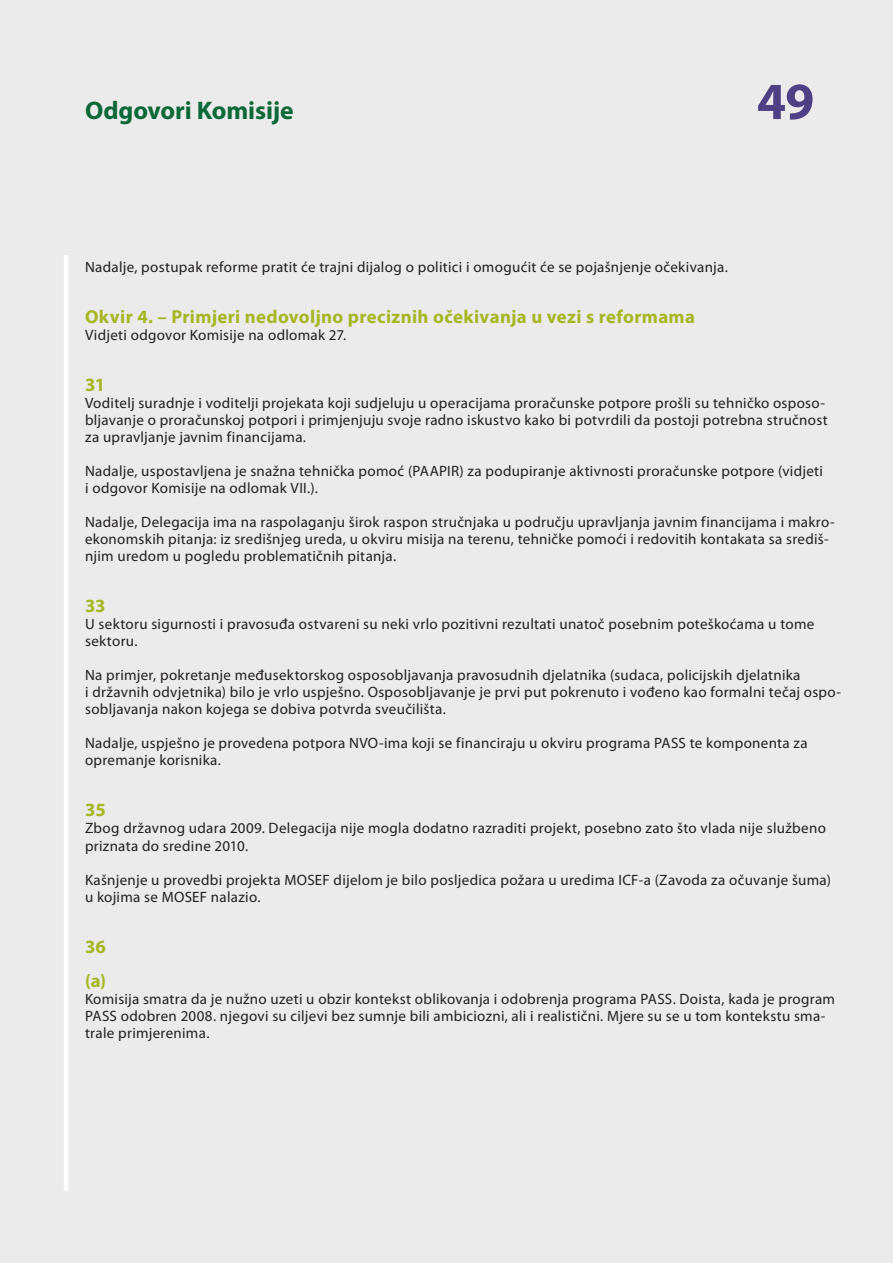
<style>
.page{position:relative;width:893px;height:1263px;background:#ebebeb}
.page>*{position:absolute;margin:0;border:0;box-sizing:border-box;transform-origin:0 0}
.t1{font:700 52.5px "Myriad Pro";color:#4f4085}
.t2{font:700 25.5px "Myriad Pro";letter-spacing:-.005em;color:#0b6938}
.K_03_-_REP_CHIFFRE{font:700 18.75px "Myriad Pro";letter-spacing:.02em;color:#a7b621}
.K_04_-_REP_TEXTE_COU{font:15px/17px "Myriad Pro";letter-spacing:.02em;color:#231f20}
</style>
<div class="page">
<hr style="left:64px;top:255px;width:4px;height:936px;background:#fff">
<h2 class="t2" style="left:85px;top:94px;width:210px">Odgovori Komisije</h2>
<h1 class="t1" style="left:757px;top:67px;width:59px">49</h1>
<p class="K_04_-_REP_TEXTE_COU" style="left:85px;top:259px;width:644px">Nadalje, postupak reforme pratit će trajni dijalog o politici i omogućit će se pojašnjenje očekivanja.</p>
<p class="K_03_-_REP_CHIFFRE" style="left:85px;top:305px;width:611px">Okvir 4. – Primjeri nedovoljno preciznih očekivanja u vezi s reformama</p>
<p class="K_04_-_REP_TEXTE_COU" style="left:85px;top:327px;width:263px">Vidjeti odgovor Komisije na odlomak 27.</p>
<p class="K_03_-_REP_CHIFFRE" style="left:85px;top:373px;width:22px">31</p>
<p class="K_04_-_REP_TEXTE_COU" style="left:85px;top:395px;width:744px">Voditelj suradnje i voditelji projekata koji sudjeluju u operacijama proračunske potpore prošli su tehničko osposo&shy;bljavanje o proračunskoj potpori i primjenjuju svoje radno iskustvo kako bi potvrdili da postoji potrebna stručnost za upravljanje javnim financijama.</p>
<p class="K_04_-_REP_TEXTE_COU" style="left:85px;top:463px;width:739px">Nadalje, uspostavljena je snažna tehnička pomoć (PAAPIR) za podupiranje aktivnosti proračunske potpore (vidjeti i odgovor Komisije na odlomak VII.).</p>
<p class="K_04_-_REP_TEXTE_COU" style="left:85px;top:514px;width:751px">Nadalje, Delegacija ima na raspolaganju širok raspon stručnjaka u području upravljanja javnim financijama i makro&shy;ekonomskih pitanja: iz središnjeg ureda, u okviru misija na terenu, tehničke pomoći i redovitih kontakata sa središ&shy;njim uredom u pogledu problematičnih pitanja.</p>
<p class="K_03_-_REP_CHIFFRE" style="left:85px;top:594px;width:22px">33</p>
<p class="K_04_-_REP_TEXTE_COU" style="left:85px;top:616px;width:731px">U sektoru sigurnosti i pravosuđa ostvareni su neki vrlo pozitivni rezultati unatoč posebnim poteškoćama u tome sektoru.</p>
<p class="K_04_-_REP_TEXTE_COU" style="left:85px;top:667px;width:758px">Na primjer, pokretanje međusektorskog osposobljavanja pravosudnih djelatnika (sudaca, policijskih djelatnika<br>i državnih odvjetnika) bilo je vrlo uspješno. Osposobljavanje je prvi put pokrenuto i vođeno kao formalni tečaj ospo&shy;sobljavanja nakon kojega se dobiva potvrda sveučilišta.</p>
<p class="K_04_-_REP_TEXTE_COU" style="left:85px;top:735px;width:724px">Nadalje, uspješno je provedena potpora NVO-ima koji se financiraju u okviru programa PASS te komponenta za opremanje korisnika.</p>
<p class="K_03_-_REP_CHIFFRE" style="left:85px;top:798px;width:22px">35</p>
<p class="K_04_-_REP_TEXTE_COU" style="left:85px;top:820px;width:742px">Zbog državnog udara 2009. Delegacija nije mogla dodatno razraditi projekt, posebno zato što vlada nije službeno priznata do sredine 2010.</p>
<p class="K_04_-_REP_TEXTE_COU" style="left:85px;top:871px;width:747px">Kašnjenje u provedbi projekta MOSEF dijelom je bilo posljedica požara u uredima ICF-a (Zavoda za očuvanje šuma) u kojima se MOSEF nalazio.</p>
<p class="K_03_-_REP_CHIFFRE" style="left:85px;top:934px;width:22px">36</p>
<p class="K_03_-_REP_CHIFFRE" style="left:85px;top:968px;width:23px">(a)</p>
<p class="K_04_-_REP_TEXTE_COU" style="left:85px;top:990px;width:752px">Komisija smatra da je nužno uzeti u obzir kontekst oblikovanja i odobrenja programa PASS. Doista, kada je program<br>PASS odobren 2008. njegovi su ciljevi bez sumnje bili ambiciozni, ali i realistični. Mjere su se u tom kontekstu sma&shy;trale primjerenima.</p>
</div>
